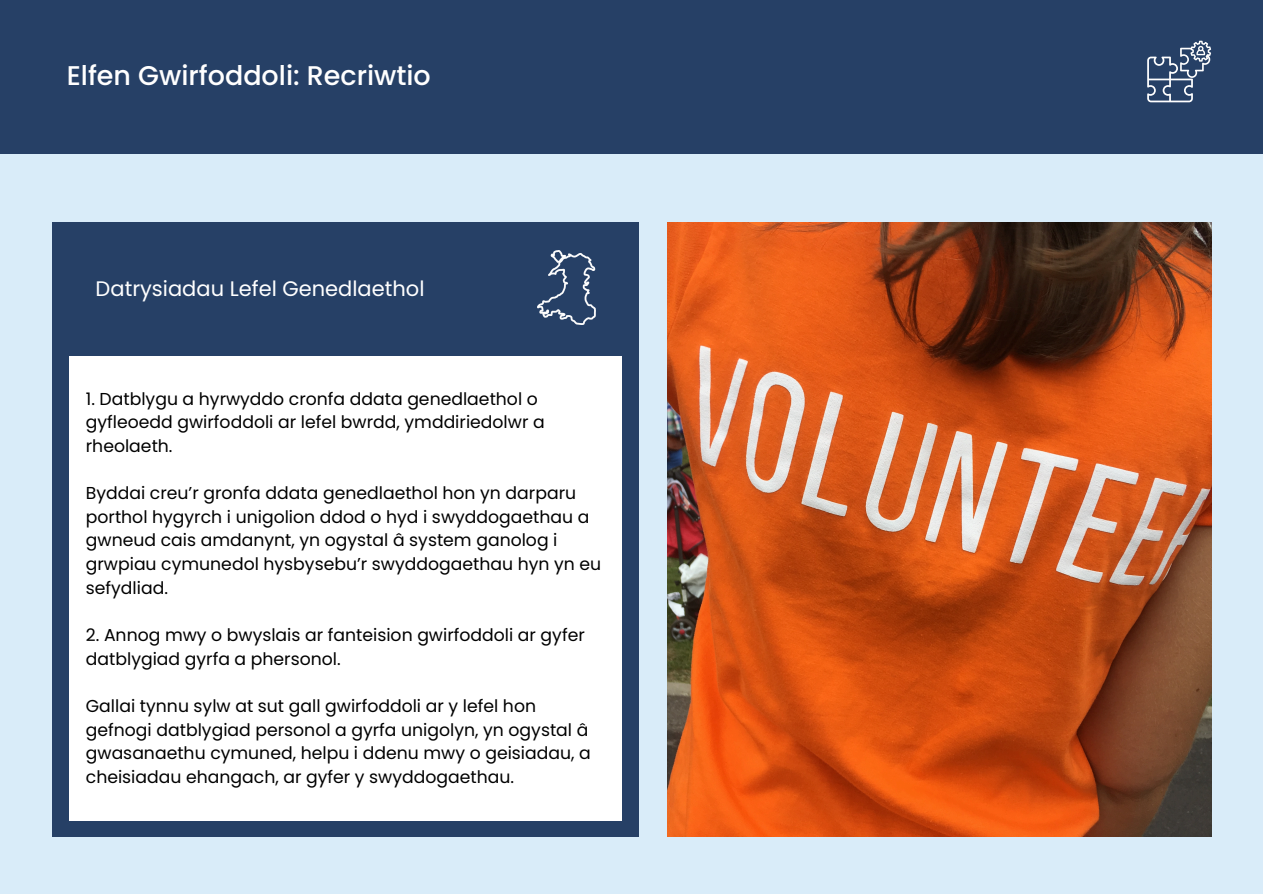
<style>
.page{position:relative;width:1263px;height:894px;background:#fff}
.page>*{position:absolute;margin:0;border:0;box-sizing:border-box;transform-origin:0 0}
.t1{font:500 27px "Poppins";color:#fff}
.t2{font:21px "Poppins";color:#fff}
.t3{font:17.25px/23.7px "Poppins";color:#000}
</style>
<div class="page">
<div style="left:0;top:0;width:1263px;height:893px;background:#d9ecf9"></div>
<div style="left:0;top:0;width:1263px;height:154px;background:#264066"></div>
<div style="left:52px;top:222px;width:586px;height:614px;background:#264066"></div>
<div style="left:69px;top:356px;width:552px;height:464px;background:#fff"></div>
<img style="left:667px;top:222px;width:544px;height:614px">
<img style="left:537px;top:251px;width:59px;height:73px">
<svg style="left:1147px;top:41px;width:64px;height:61px"></svg>
<p class="t1" style="left:67px;top:57px;width:366px">Elfen Gwirfoddoli: Recriwtio</p>
<p class="t2" style="left:96px;top:274px;width:330px">Datrysiadau Lefel Genedlaethol</p>
<h1 class="t3" style="left:86px;top:386px;width:460px">1. Datblygu a hyrwyddo cronfa ddata genedlaethol o gyfleoedd gwirfoddoli ar lefel bwrdd, ymddiriedolwr a rheolaeth.</h1>
<p class="t3" style="left:86px;top:481px;width:517px">Byddai creu’r gronfa ddata genedlaethol hon yn darparu porthol hygyrch i unigolion ddod o hyd i swyddogaethau a gwneud cais amdanynt, yn ogystal â system ganolog i grwpiau cymunedol hysbysebu’r swyddogaethau hyn yn eu sefydliad.</p>
<h2 class="t3" style="left:86px;top:623px;width:500px">2. Annog mwy o bwyslais ar fanteision gwirfoddoli ar gyfer datblygiad gyrfa a phersonol.</h2>
<p class="t3" style="left:86px;top:693px;width:506px">Gallai tynnu sylw at sut gall gwirfoddoli ar y lefel hon gefnogi datblygiad personol a gyrfa unigolyn, yn ogystal â gwasanaethu cymuned, helpu i ddenu mwy o geisiadau, a cheisiadau ehangach, ar gyfer y swyddogaethau.</p>
</div>
